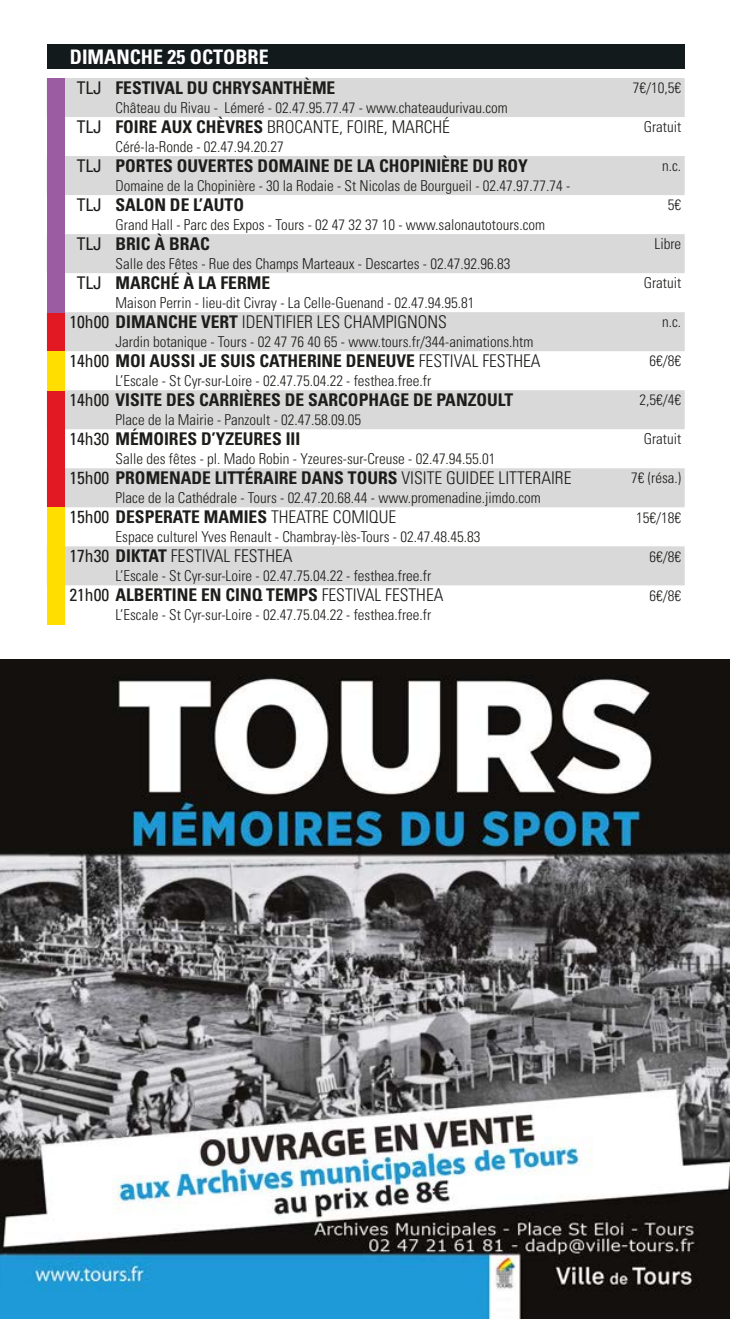
<style>
.page{position:relative;width:730px;height:1319px;background:#fff}
.page>*{position:absolute;margin:0;border:0;box-sizing:border-box;transform-origin:0 0}
.t1{font:700 condensed 20px "Univers";color:#fff}
.t2{font:700 condensed 17.5px "Univers";color:#1d1d1b}
.t3{font:300 condensed 17.5px "Univers LT Std";color:#1d1d1b}
.t4{font:300 condensed 15px "Univers LT Std";color:#1d1d1b}
.s1{font-weight:400}
.s2{font-family:"Univers";font-weight:400}
.s3{font-family:"Univers";font-weight:700}
.s4{font-family:"Univers LT Std";font-weight:300}
</style>
<div class="page">
<img style="left:0;top:659px;width:730px;height:659px">
<svg style="left:64px;top:78px;width:621px;height:507px;fill:#d9d9d9"></svg>
<div style="left:47px;top:312px;width:17px;height:39px;background:#e21822"></div>
<div style="left:47px;top:390px;width:17px;height:39px;background:#e21822"></div>
<div style="left:47px;top:117px;width:17px;height:39px;background:#9c5ca1"></div>
<div style="left:47px;top:273px;width:17px;height:39px;background:#9c5ca1"></div>
<div style="left:47px;top:468px;width:17px;height:39px;background:#e21822"></div>
<div style="left:47px;top:507px;width:17px;height:39px;background:#ffde00"></div>
<div style="left:47px;top:234px;width:17px;height:39px;background:#9c5ca1"></div>
<div style="left:47px;top:78px;width:17px;height:39px;background:#9c5ca1"></div>
<div style="left:47px;top:195px;width:17px;height:39px;background:#9c5ca1"></div>
<div style="left:47px;top:351px;width:17px;height:39px;background:#ffde00"></div>
<div style="left:47px;top:156px;width:17px;height:39px;background:#9c5ca1"></div>
<div style="left:47px;top:546px;width:17px;height:39px;background:#ffde00"></div>
<div style="left:47px;top:429px;width:17px;height:39px;background:#e21822"></div>
<div style="left:47px;top:585px;width:17px;height:39px;background:#ffde00"></div>
<div style="left:47px;top:45px;width:638px;height:24px;background:#131a1c"></div>
<h1 class="t1" style="left:70px;top:44px;width:200px">DIMANCHE 25 OCTOBRE</h1>
<p class="t2" style="left:77px;top:77px;width:260px"><span class="s1">TLJ</span> FESTIVAL DU CHRYSANTHÈME</p>
<p class="t4" style="left:633px;top:79px;width:50px">7€/10,5€</p>
<p class="t4" style="left:116px;top:98px;width:394px">Château du Rivau - Lémeré - 02.47.95.77.47 - www.chateaudurivau.com</p>
<p class="t3" style="left:77px;top:116px;width:375px"><span class="s2">TLJ</span> <span class="s3">FOIRE AUX CHÈVRES</span> BROCANTE, FOIRE, MARCHÉ</p>
<p class="t4" style="left:644px;top:118px;width:39px">Gratuit</p>
<p class="t4" style="left:116px;top:137px;width:170px">Céré-la-Ronde - 02.47.94.20.27</p>
<p class="t2" style="left:77px;top:155px;width:453px"><span class="s1">TLJ</span> PORTES OUVERTES DOMAINE DE LA CHOPINIÈRE DU ROY</p>
<p class="t4" style="left:662px;top:157px;width:21px">n.c.</p>
<p class="t4" style="left:116px;top:176px;width:456px">Domaine de la Chopinière - 30 la Rodaie - St Nicolas de Bourgueil - 02.47.97.77.74 -</p>
<p class="t2" style="left:77px;top:194px;width:169px"><span class="s1">TLJ</span> SALON DE L’AUTO</p>
<p class="t4" style="left:668px;top:196px;width:15px">5€</p>
<p class="t4" style="left:116px;top:215px;width:431px">Grand Hall - Parc des Expos - Tours - 02 47 32 37 10 - www.salonautotours.com</p>
<p class="t2" style="left:77px;top:233px;width:135px"><span class="s1">TLJ</span> BRIC À BRAC</p>
<p class="t4" style="left:654px;top:235px;width:28px">Libre</p>
<p class="t4" style="left:116px;top:254px;width:396px">Salle des Fêtes - Rue des Champs Marteaux - Descartes - 02.47.92.96.83</p>
<p class="t2" style="left:77px;top:272px;width:195px"><span class="s1">TLJ</span> MARCHÉ À LA FERME</p>
<p class="t4" style="left:644px;top:274px;width:39px">Gratuit</p>
<p class="t4" style="left:116px;top:293px;width:360px">Maison Perrin - lieu-dit Civray - La Celle-Guenand - 02.47.94.95.81</p>
<p class="t3" style="left:69px;top:311px;width:379px"><span class="s2">10h00</span> <span class="s3">DIMANCHE VERT</span> IDENTIFIER LES CHAMPIGNONS</p>
<p class="t4" style="left:662px;top:313px;width:21px">n.c.</p>
<p class="t4" style="left:116px;top:332px;width:419px">Jardin botanique - Tours - 02 47 76 40 65 - www.tours.fr/344-animations.htm</p>
<p class="t2" style="left:69px;top:350px;width:473px"><span class="s1">14h00</span> MOI AUSSI JE SUIS CATHERINE DENEUVE <span class="s4">FESTIVAL FESTHEA</span></p>
<p class="t4" style="left:650px;top:352px;width:33px">6€/8€</p>
<p class="t4" style="left:116px;top:371px;width:317px">L’Escale - St Cyr-sur-Loire - 02.47.75.04.22 - festhea.free.fr</p>
<p class="t2" style="left:69px;top:389px;width:445px"><span class="s1">14h00</span> VISITE DES CARRIÈRES DE SARCOPHAGE DE PANZOULT</p>
<p class="t4" style="left:640px;top:391px;width:43px">2,5€/4€</p>
<p class="t4" style="left:116px;top:410px;width:247px">Place de la Mairie - Panzoult - 02.47.58.09.05</p>
<p class="t2" style="left:69px;top:428px;width:232px"><span class="s1">14h30</span> MÉMOIRES D’YZEURES III</p>
<p class="t4" style="left:644px;top:430px;width:39px">Gratuit</p>
<p class="t4" style="left:116px;top:449px;width:382px">Salle des fêtes - pl. Mado Robin - Yzeures-sur-Creuse - 02.47.94.55.01</p>
<p class="t2" style="left:69px;top:467px;width:504px"><span class="s1">15h00</span> PROMENADE LITTÉRAIRE DANS TOURS <span class="s4">VISITE GUIDEE LITTERAIRE</span></p>
<p class="t4" style="left:631px;top:469px;width:51px">7€ (résa.)</p>
<p class="t4" style="left:116px;top:488px;width:427px">Place de la Cathédrale - Tours - 02.47.20.68.44 - www.promenadine.jimdo.com</p>
<p class="t2" style="left:69px;top:506px;width:328px"><span class="s1">15h00</span> DESPERATE MAMIES <span class="s4">THEATRE COMIQUE</span></p>
<p class="t4" style="left:636px;top:508px;width:46px">15€/18€</p>
<p class="t4" style="left:116px;top:527px;width:366px">Espace culturel Yves Renault - Chambray-lès-Tours - 02.47.48.45.83</p>
<p class="t3" style="left:69px;top:545px;width:225px"><span class="s2">17h30</span> <span class="s3">DIKTAT</span> FESTIVAL FESTHEA</p>
<p class="t4" style="left:650px;top:547px;width:33px">6€/8€</p>
<p class="t4" style="left:116px;top:566px;width:317px">L’Escale - St Cyr-sur-Loire - 02.47.75.04.22 - festhea.free.fr</p>
<p class="t2" style="left:69px;top:584px;width:376px"><span class="s1">21h00</span> ALBERTINE EN CINQ TEMPS <span class="s4">FESTIVAL FESTHEA</span></p>
<p class="t4" style="left:650px;top:586px;width:33px">6€/8€</p>
<p class="t4" style="left:116px;top:605px;width:317px">L’Escale - St Cyr-sur-Loire - 02.47.75.04.22 - festhea.free.fr</p>
</div>
